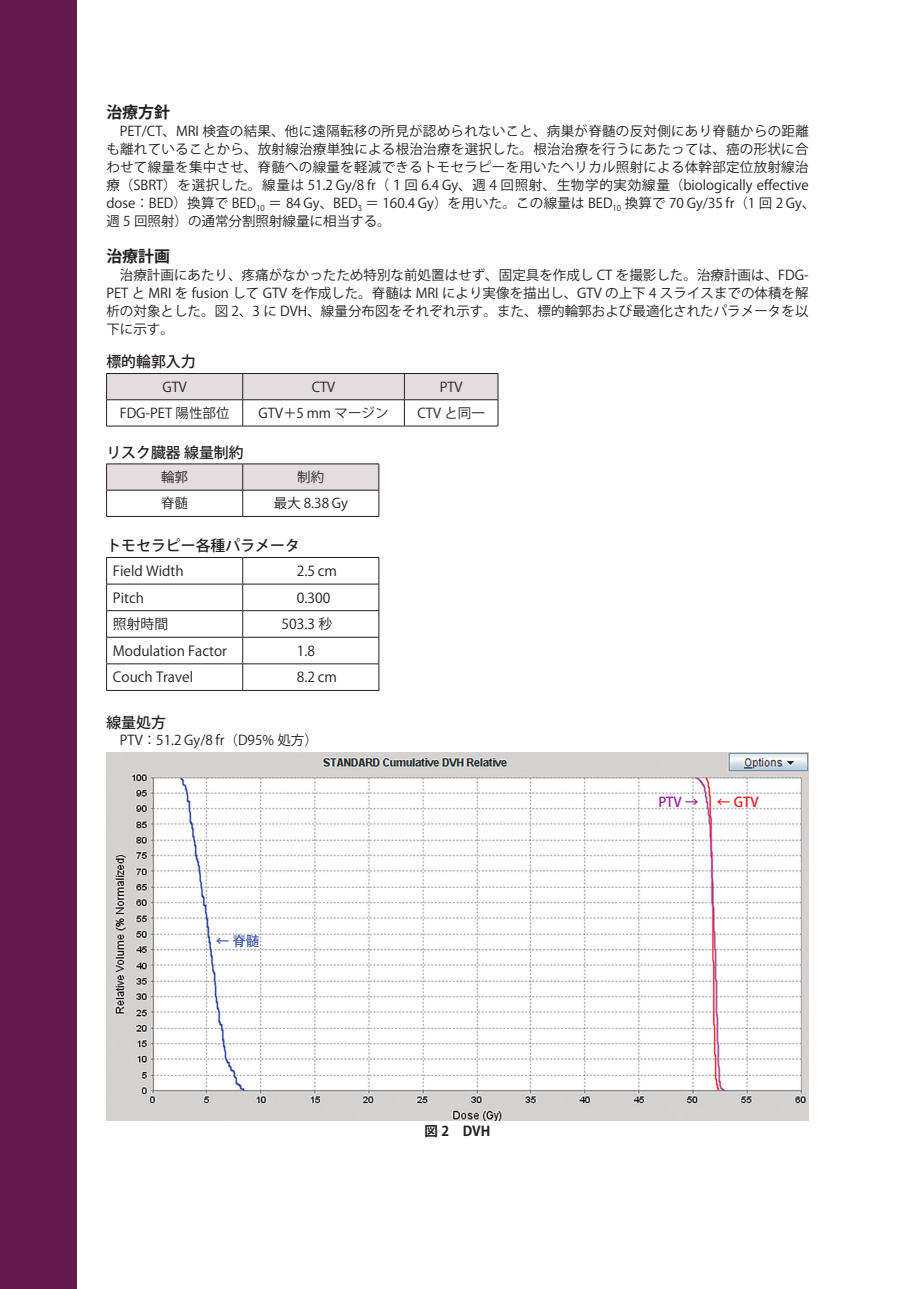
<style>
.page{position:relative;width:919px;height:1289px;background:#fff}
.page>*{position:absolute;margin:0;border:0;box-sizing:border-box;transform-origin:0 0}
.小見出し{font:700 15.9px "Koz Go Pr 6 N";color:#231f20}
.表タイトル{font:500 14.85px "Koz Go Pr 6 N";color:#231f20}
.t1{font:13.8px "Koz Go Pr 6 N";color:#231f20}
.本文_見出しなし{font:13.5px/18px "Koz Go Pr 6 N";letter-spacing:.015em;color:#231f20}
.図タイトル{font:700 13.5px "Koz Go Pr 6 N";color:#231f20}
.t2{font:500 13.5px "Koz Go Pr 6 N";color:#90268f}
.t3{font:500 13.5px "Koz Go Pr 6 N";color:#ee1d23}
.t4{font:500 13.5px "Koz Go Pr 6 N";color:#3c59a7}
</style>
<div class="page">
<div style="left:0;top:0;width:77px;height:1288px;background:#62194b"></div>
<svg style="left:106px;top:373px;width:392px;height:53px"></svg>
<hr style="left:106px;top:426px;width:137px;height:1px;background:#231f20">
<hr style="left:243px;top:426px;width:161px;height:1px;background:#231f20">
<hr style="left:404px;top:426px;width:94px;height:1px;background:#231f20">
<hr style="left:106px;top:557px;width:137px;height:1px;background:#231f20">
<hr style="left:243px;top:557px;width:136px;height:1px;background:#231f20">
<hr style="left:106px;top:584px;width:137px;height:1px;background:#231f20">
<hr style="left:243px;top:584px;width:136px;height:1px;background:#231f20">
<hr style="left:106px;top:610px;width:137px;height:1px;background:#231f20">
<hr style="left:243px;top:610px;width:136px;height:1px;background:#231f20">
<hr style="left:106px;top:637px;width:137px;height:1px;background:#231f20">
<hr style="left:243px;top:637px;width:136px;height:1px;background:#231f20">
<hr style="left:106px;top:663px;width:137px;height:1px;background:#231f20">
<svg style="left:106px;top:557px;width:1px;height:133px"></svg>
<hr style="left:243px;top:663px;width:136px;height:1px;background:#231f20">
<svg style="left:242px;top:557px;width:1px;height:133px"></svg>
<svg style="left:378px;top:558px;width:1px;height:132px"></svg>
<hr style="left:106px;top:690px;width:137px;height:1px;background:#231f20">
<hr style="left:243px;top:690px;width:136px;height:1px;background:#231f20">
<hr style="left:106px;top:463px;width:137px;height:1px;background:#231f20">
<hr style="left:243px;top:463px;width:136px;height:1px;background:#231f20">
<svg style="left:106px;top:464px;width:273px;height:52px"></svg>
<hr style="left:106px;top:516px;width:137px;height:1px;background:#231f20">
<hr style="left:243px;top:516px;width:136px;height:1px;background:#231f20">
<img style="left:106px;top:753px;width:702px;height:367px">
<p class="小見出し" style="left:106px;top:103px;width:65px">治療方針</p>
<p class="本文_見出しなし" style="left:106px;top:123px;width:710px;text-indent:14px">PET/CT、MRI 検査の結果、他に遠隔転移の所見が認められないこと、病巣が脊髄の反対側にあり脊髄からの距離も離れていることから、放射線治療単独による根治治療を選択した。根治治療を行うにあたっては、癌の形状に合わせて線量を集中させ、脊髄への線量を軽減できるトモセラピーを用いたヘリカル照射による体幹部定位放射線治療（SBRT）を選択した。線量は 51.2 Gy/8 fr（１回 6.4 Gy、週 4 回照射、生物学的実効線量（biologically effective dose：BED）換算で BED<sub>10</sub> ＝ 84 Gy、BED<sub>3</sub> ＝ 160.4 Gy）を用いた。この線量は BED<sub>10</sub> 換算で 70 Gy/35 fr（1 回 2 Gy、週 5 回照射）の通常分割照射線量に相当する。</p>
<p class="小見出し" style="left:106px;top:247px;width:65px">治療計画</p>
<p class="本文_見出しなし" style="left:106px;top:266px;width:703px;text-align:justify;text-indent:14px">治療計画にあたり、疼痛がなかったため特別な前処置はせず、固定具を作成し CT を撮影した。治療計画は、FDG-PET と MRI を fusion して GTV を作成した。脊髄は MRI により実像を描出し、GTV の上下 4 スライスまでの体積を解析の対象とした。図 2、3 に DVH、線量分布図をそれぞれ示す。また、標的輪郭および最適化されたパラメータを以下に示す。</p>
<p class="表タイトル" style="left:106px;top:353px;width:91px">標的輪郭入力</p>
<p class="本文_見出しなし" style="left:162px;top:378px;width:26px">GTV</p>
<p class="本文_見出しなし" style="left:312px;top:378px;width:25px">CTV</p>
<p class="本文_見出しなし" style="left:439px;top:378px;width:24px">PTV</p>
<p class="本文_見出しなし" style="left:120px;top:404px;width:111px">FDG-PET 陽性部位</p>
<p class="本文_見出しなし" style="left:258px;top:404px;width:131px">GTV＋5 mm マージン</p>
<p class="本文_見出しなし" style="left:417px;top:404px;width:69px">CTV と同一</p>
<p class="表タイトル" style="left:106px;top:444px;width:139px">リスク臓器 線量制約</p>
<p class="本文_見出しなし" style="left:161px;top:468px;width:28px">輪郭</p>
<p class="本文_見出しなし" style="left:297px;top:468px;width:28px">制約</p>
<p class="本文_見出しなし" style="left:161px;top:495px;width:28px">脊髄</p>
<p class="本文_見出しなし" style="left:274px;top:495px;width:76px">最大 8.38 Gy</p>
<p class="表タイトル" style="left:106px;top:537px;width:195px">トモセラピー各種パラメータ</p>
<p class="t1" style="left:113px;top:563px;width:72px">Field Width</p>
<p class="t1" style="left:297px;top:563px;width:42px">2.5 cm</p>
<p class="t1" style="left:113px;top:590px;width:33px">Pitch</p>
<p class="t1" style="left:297px;top:590px;width:35px">0.300</p>
<p class="t1" style="left:113px;top:616px;width:57px">照射時間</p>
<p class="t1" style="left:281px;top:616px;width:52px">503.3 秒</p>
<p class="t1" style="left:113px;top:643px;width:115px">Modulation Factor</p>
<p class="t1" style="left:297px;top:643px;width:20px">1.8</p>
<p class="t1" style="left:113px;top:669px;width:82px">Couch Travel</p>
<p class="t1" style="left:297px;top:669px;width:42px">8.2 cm</p>
<p class="表タイトル" style="left:106px;top:714px;width:61px">線量処方</p>
<p class="本文_見出しなし" style="left:120px;top:731px;width:199px">PTV：51.2 Gy/8 fr（D95% 処方）</p>
<p class="t4" style="left:216px;top:933px;width:45px">← 脊髄</p>
<p class="図タイトル" style="left:424px;top:1123px;width:67px">図 2　DVH</p>
<p class="t2" style="left:658px;top:794px;width:42px">PTV →</p>
<p class="t3" style="left:716px;top:794px;width:43px">← GTV</p>
</div>
